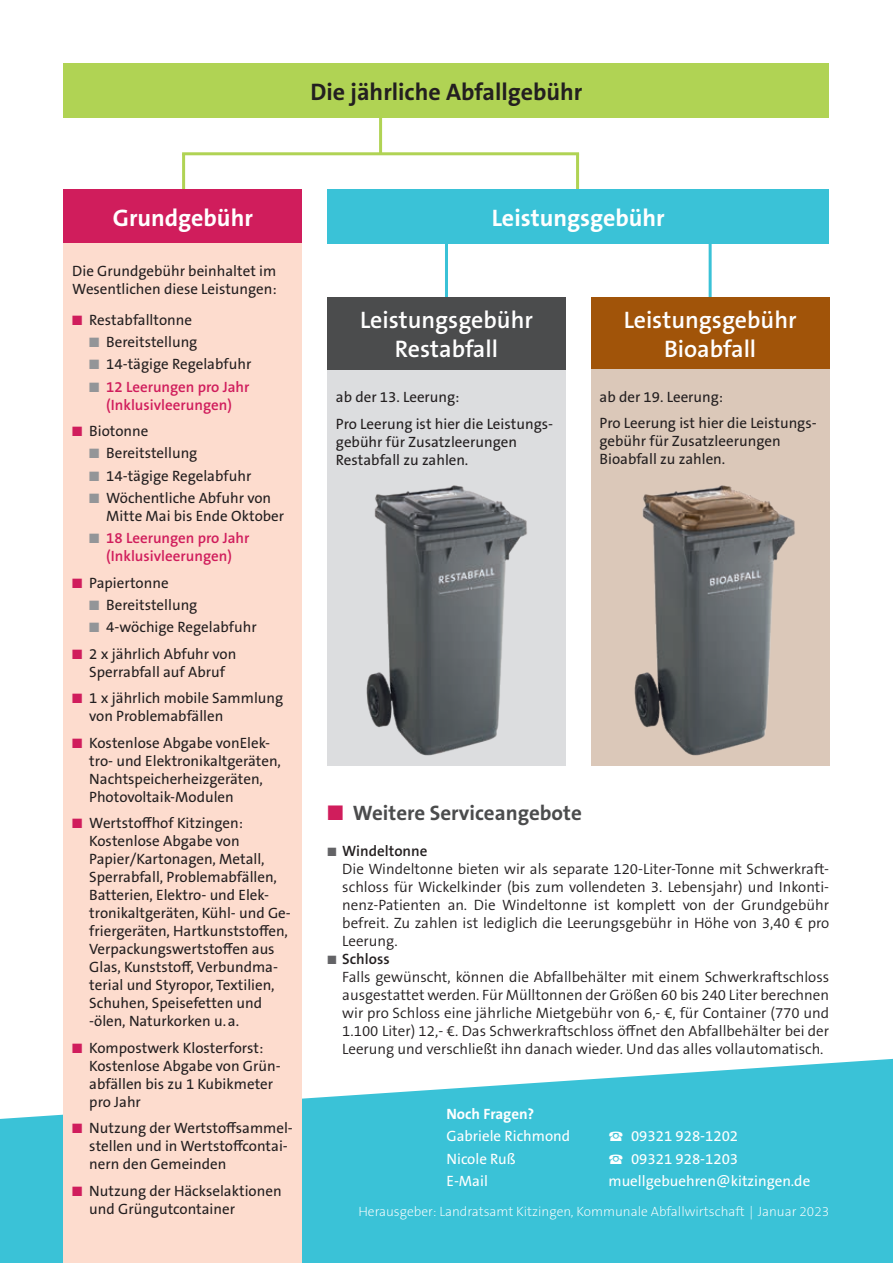
<style>
.page{position:relative;width:893px;height:1263px;background:#fff}
.page>*{position:absolute;margin:0;border:0;box-sizing:border-box;transform-origin:0 0}
.t1{font:600 24px/28.8px "The Sans B W6";color:#fff;text-align:center}
.t2{font:700 24px "The Sans B W7";color:#fff}
.t3{font:700 24px "The Sans B W7";color:#231f20}
.t4{font:700 21px "The Sans B W7";color:#4b4c4d}
.t5{font:15px/18px "The Sans B W5 Plain";color:#231f20}
.t6{font:300 15px/18px "The Sans B W4";color:#231f20;text-align:justify}
.t7{font:15px "The Sans B W5 Plain";color:#fff}
.t8{font:600 15px/18px "The Sans B W6";color:#d01d5c;text-align:center}
.t9{font:600 15px "The Sans B W6";color:#231f20}
.t10{font:700 15px "The Sans B W7";color:#fff}
.t11{font:200 13.5px "The Sans B W2";color:#fff}
.s1{color:#d01d5c}
.s2{color:#939598}
.s3{color:#636366}
</style>
<div class="page">
<svg style="left:0;top:1059px;width:893px;height:204px;background:#50c9db"></svg>
<hr style="left:379px;top:118px;width:3px;height:36px;background:#b0d354">
<hr style="left:182px;top:152px;width:397px;height:3px;background:#b0d354">
<hr style="left:576px;top:154px;width:3px;height:36px;background:#b0d354">
<hr style="left:182px;top:154px;width:3px;height:36px;background:#b0d354">
<hr style="left:445px;top:226px;width:3px;height:115px;background:#3ac2d7">
<hr style="left:709px;top:226px;width:3px;height:114px;background:#3ac2d7">
<div style="left:64px;top:190px;width:238px;height:54px;background:#d01d5c"></div>
<div style="left:64px;top:244px;width:238px;height:1019px;background:#fddcce"></div>
<div style="left:327px;top:298px;width:239px;height:72px;background:#4b4c4d"></div>
<div style="left:591px;top:298px;width:238px;height:72px;background:#a15409"></div>
<div style="left:327px;top:370px;width:239px;height:395px;background:#dcdddf"></div>
<div style="left:591px;top:370px;width:238px;height:396px;background:#dbc8b9"></div>
<div style="left:64px;top:64px;width:765px;height:54px;background:#b0d354"></div>
<div style="left:327px;top:190px;width:502px;height:54px;background:#3ac2d7"></div>
<img style="left:327px;top:485px;width:239px;height:281px">
<img style="left:634px;top:417px;width:196px;height:349px">
<h1 class="t3" style="left:311px;top:76px;width:273px">Die jährliche Abfallgebühr</h1>
<h1 class="t2" style="left:113px;top:202px;width:142px">Grundgebühr</h1>
<p class="t5" style="left:72px;top:262px;width:206px">Die Grundgebühr beinhaltet im<br>Wesentlichen diese Leistungen:</p>
<p class="t5" style="left:72px;top:311px;width:121px"><span class="s1">■</span> Restabfalltonne</p>
<p class="t5" style="left:89px;top:333px;width:110px"><span class="s2">■</span> Bereitstellung</p>
<p class="t5" style="left:89px;top:355px;width:164px"><span class="s2">■</span> 14-tägige Regelabfuhr</p>
<p class="t8" style="left:89px;top:378px;width:162px"><span class="s2">■</span> 12 Leerungen pro Jahr (Inklusivleerungen)</p>
<p class="t5" style="left:72px;top:422px;width:78px"><span class="s1">■</span> Biotonne</p>
<p class="t5" style="left:89px;top:444px;width:110px"><span class="s2">■</span> Bereitstellung</p>
<p class="t5" style="left:89px;top:467px;width:164px"><span class="s2">■</span> 14-tägige Regelabfuhr</p>
<p class="t5" style="left:106px;top:489px;width:179px;text-indent:-17px"><span class="s2">■</span> Wöchentliche Abfuhr von<br>Mitte Mai bis Ende Oktober</p>
<p class="t8" style="left:89px;top:529px;width:162px"><span class="s2">■</span> 18 Leerungen pro Jahr (Inklusivleerungen)</p>
<p class="t5" style="left:72px;top:574px;width:98px"><span class="s1">■</span> Papiertonne</p>
<p class="t5" style="left:89px;top:596px;width:110px"><span class="s2">■</span> Bereitstellung</p>
<p class="t5" style="left:89px;top:618px;width:169px"><span class="s2">■</span> 4-wöchige Regelabfuhr</p>
<p class="t5" style="left:72px;top:645px;width:165px;text-align:center"><span class="s1">■</span> 2 x jährlich Abfuhr von<br>Sperrabfall auf Abruf</p>
<p class="t5" style="left:89px;top:689px;width:195px;text-indent:-17px"><span class="s1">■</span> 1 x jährlich mobile Sammlung von Problemabfällen</p>
<p class="t5" style="left:89px;top:734px;width:193px;text-indent:-17px"><span class="s1">■</span> Kostenlose Abgabe vonElek&shy;tro- und Elektronikaltgeräten,<br>Nachtspeicherheizgeräten,<br>Photovoltaik-Modulen</p>
<p class="t5" style="left:89px;top:814px;width:203px;text-indent:-17px"><span class="s1">■</span> Wertstoffhof Kitzingen:<br>Kostenlose Abgabe von<br>Papier/Kartonagen, Metall,<br>Sperrabfall, Problemabfällen,<br>Batterien, Elektro- und Elek&shy;tronikaltgeräten, Kühl- und Ge&shy;friergeräten, Hartkunststoffen,<br>Verpackungswertstoffen aus<br>Glas, Kunststoff, Verbundma&shy;terial und Styropor, Textilien,<br>Schuhen, Speisefetten und -ölen, Naturkorken u.a.</p>
<p class="t5" style="left:89px;top:1039px;width:193px;text-indent:-17px"><span class="s1">■</span> Kompostwerk Klosterforst:<br>Kostenlose Abgabe von Grün&shy;abfällen bis zu 1 Kubikmeter pro Jahr</p>
<p class="t5" style="left:89px;top:1119px;width:204px;text-indent:-17px"><span class="s1">■</span> Nutzung der Wertstoffsammel&shy;stellen und in Wertstoffcontai&shy;nern den Gemeinden</p>
<p class="t5" style="left:89px;top:1182px;width:194px;text-indent:-17px"><span class="s1">■</span> Nutzung der Häckselaktionen und Grüngutcontainer</p>
<h1 class="t2" style="left:492px;top:202px;width:174px">Leistungsgebühr</h1>
<h1 class="t1" style="left:360px;top:306px;width:174px">Leistungsgebühr<br>Restabfall</h1>
<h1 class="t1" style="left:624px;top:306px;width:174px">Leistungsgebühr<br>Bioabfall</h1>
<p class="t5" style="left:336px;top:384px;width:219px;line-height:26.5px">ab der 13. Leerung:<br>Pro Leerung ist hier die Leistungs-</p>
<p class="t5" style="left:336px;top:433px;width:183px">gebühr für Zusatzleerungen<br>Restabfall zu zahlen.</p>
<p class="t5" style="left:600px;top:384px;width:219px;line-height:26.5px">ab der 19. Leerung:<br>Pro Leerung ist hier die Leistungs-</p>
<p class="t5" style="left:600px;top:432px;width:183px">gebühr für Zusatzleerungen<br>Bioabfall zu zahlen.</p>
<h2 class="t4" style="left:327px;top:799px;width:256px"><span class="s1">■</span> Weitere Serviceangebote</h2>
<p class="t9" style="left:327px;top:841px;width:101px"><span class="s3">■</span> Windeltonne</p>
<p class="t6" style="left:342px;top:860px;width:488px">Die Windeltonne bieten wir als separate 120-Liter-Tonne mit Schwerkraft&shy;schloss für Wickelkinder (bis zum vollendeten 3. Lebensjahr) und Inkonti&shy;nenz-Patienten an. Die Windeltonne ist komplett von der Grundgebühr befreit. Zu zahlen ist lediglich die Leerungsgebühr in Höhe von 3,40 € pro Leerung.</p>
<p class="t9" style="left:327px;top:949px;width:64px"><span class="s3">■</span> Schloss</p>
<p class="t6" style="left:342px;top:968px;width:488px">Falls gewünscht, können die Abfallbehälter mit einem Schwerkraftschloss ausgestattet werden. Für Mülltonnen der Größen 60 bis 240 Liter berechnen wir pro Schloss eine jährliche Mietgebühr von 6,- €, für Container (770 und 1.100 Liter) 12,- €. Das Schwerkraftschloss öffnet den Abfallbehälter bei der Leerung und verschließt ihn danach wieder. Und das alles vollautomatisch.</p>
<p class="t10" style="left:446px;top:1104px;width:89px">Noch Fragen?</p>
<p class="t7" style="left:446px;top:1126px;width:125px">Gabriele Richmond</p>
<p class="t7" style="left:608px;top:1126px;width:131px">☎ 09321 928-1202</p>
<p class="t7" style="left:446px;top:1149px;width:71px">Nicole Ruß</p>
<p class="t7" style="left:608px;top:1149px;width:131px">☎ 09321 928-1203</p>
<p class="t7" style="left:446px;top:1171px;width:43px">E-Mail</p>
<p class="t7" style="left:608px;top:1171px;width:203px">muellgebuehren@kitzingen.de</p>
<p class="t11" style="left:358px;top:1203px;width:472px">Herausgeber: Landratsamt Kitzingen, Kommunale Abfallwirtschaft | Januar 2023</p>
</div>
